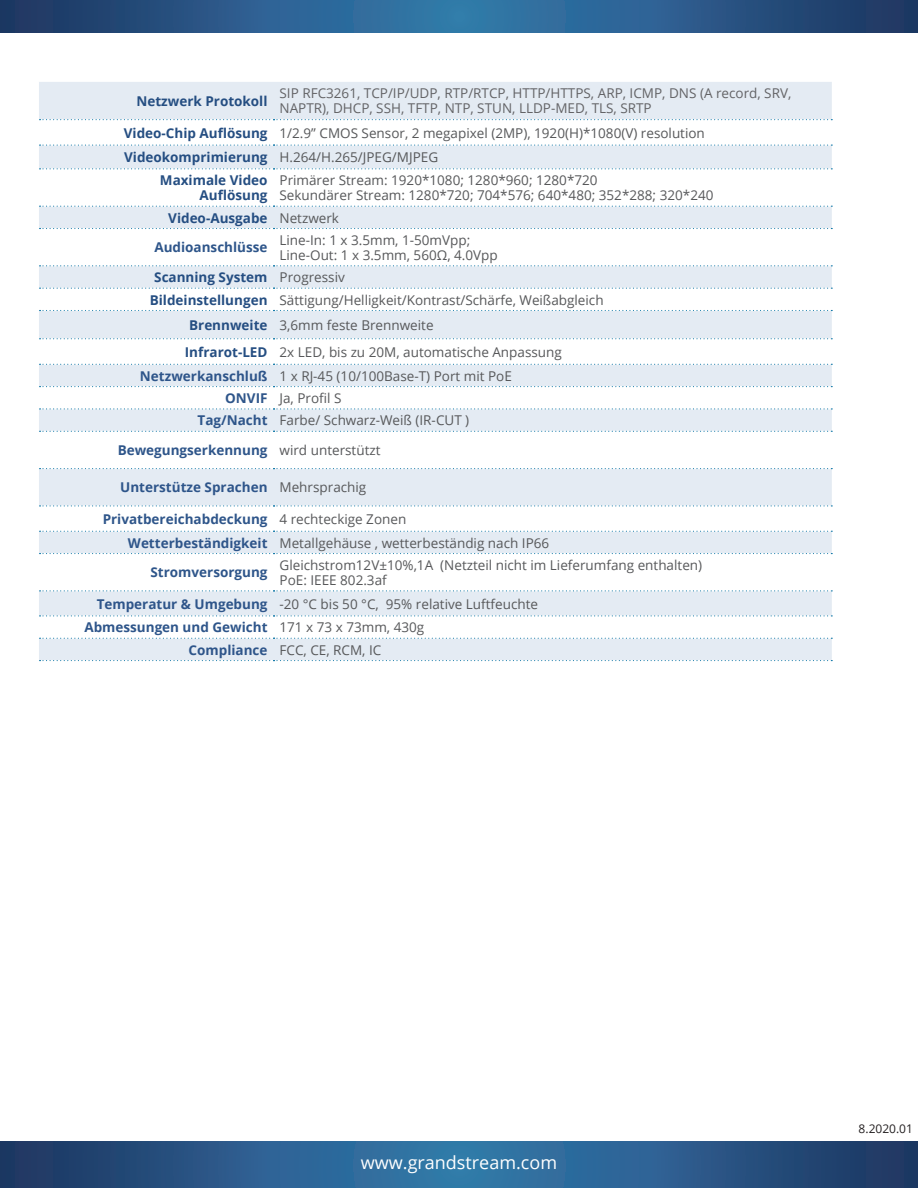
<style>
.page{position:relative;width:918px;height:1188px;background:#fff}
.page>*{position:absolute;margin:0;border:0;box-sizing:border-box;transform-origin:0 0}
.t1{font:18px "Open Sans";color:#fff}
.t2{font:13.5px "Open Sans";color:#57585a}
.t3{font:700 13.5px "Open Sans";color:#2e558a}
.t4{font:700 13.5px/15px "Open Sans";color:#254e82;text-align:right}
.t5{font:13.5px/15px "Open Sans";color:#636366}
.t6{font:12px "Open Sans";color:#231f20}
</style>
<div class="page">
<svg style="left:0;top:1142px;width:918px;height:46px;background:#295988"></svg>
<svg style="left:0;top:0;width:918px;height:32px;background:#295988"></svg>
<svg style="left:39px;top:82px;width:793px;height:579px"></svg>
<svg style="left:40px;top:119px;width:792px;height:1px"></svg>
<svg style="left:40px;top:145px;width:792px;height:1px"></svg>
<svg style="left:40px;top:168px;width:792px;height:1px"></svg>
<svg style="left:40px;top:206px;width:792px;height:1px"></svg>
<svg style="left:40px;top:228px;width:792px;height:1px"></svg>
<svg style="left:40px;top:265px;width:792px;height:1px"></svg>
<svg style="left:40px;top:288px;width:792px;height:1px"></svg>
<svg style="left:40px;top:310px;width:792px;height:1px"></svg>
<svg style="left:40px;top:338px;width:792px;height:1px"></svg>
<svg style="left:40px;top:364px;width:792px;height:1px"></svg>
<svg style="left:40px;top:386px;width:792px;height:1px"></svg>
<svg style="left:40px;top:408px;width:792px;height:2px"></svg>
<svg style="left:40px;top:431px;width:792px;height:1px"></svg>
<svg style="left:40px;top:468px;width:792px;height:1px"></svg>
<svg style="left:40px;top:505px;width:792px;height:2px"></svg>
<svg style="left:40px;top:531px;width:792px;height:1px"></svg>
<svg style="left:40px;top:553px;width:792px;height:1px"></svg>
<svg style="left:40px;top:590px;width:792px;height:1px"></svg>
<svg style="left:40px;top:615px;width:792px;height:1px"></svg>
<svg style="left:40px;top:638px;width:792px;height:1px"></svg>
<svg style="left:40px;top:660px;width:792px;height:1px"></svg>
<p class="t4" style="left:136px;top:93px;width:133px">Netzwerk Protokoll</p>
<p class="t5" style="left:280px;top:86px;width:513px">SIP RFC3261, TCP/IP/UDP, RTP/RTCP, HTTP/HTTPS, ARP, ICMP, DNS (A record, SRV,<br>NAPTR), DHCP, SSH, TFTP, NTP, STUN, LLDP-MED, TLS, SRTP</p>
<p class="t4" style="left:124px;top:125px;width:145px">Video-Chip Auflösung</p>
<p class="t2" style="left:280px;top:123px;width:427px">1/2.9” CMOS Sensor, 2 megapixel (2MP), 1920(H)*1080(V) resolution</p>
<p class="t4" style="left:124px;top:149px;width:145px">Videokomprimierung</p>
<p class="t2" style="left:280px;top:148px;width:160px">H.264/H.265/JPEG/MJPEG</p>
<p class="t4" style="left:160px;top:172px;width:109px">Maximale Video<br>Auflösung</p>
<p class="t2" style="left:280px;top:171px;width:320px">Primärer Stream: 1920*1080; 1280*960; 1280*720</p>
<p class="t2" style="left:280px;top:186px;width:435px">Sekundärer Stream: 1280*720; 704*576; 640*480; 352*288; 320*240</p>
<p class="t4" style="left:168px;top:210px;width:101px">Video-Ausgabe</p>
<p class="t2" style="left:280px;top:208px;width:61px">Netzwerk</p>
<p class="t3" style="left:154px;top:238px;width:115px">Audioanschlüsse</p>
<p class="t2" style="left:280px;top:231px;width:192px">Line-In: 1 x 3.5mm, 1-50mVpp;</p>
<p class="t2" style="left:280px;top:246px;width:220px">Line-Out: 1 x 3.5mm, 560Ω, 4.0Vpp</p>
<p class="t4" style="left:154px;top:269px;width:115px">Scanning System</p>
<p class="t2" style="left:280px;top:268px;width:67px">Progressiv</p>
<p class="t4" style="left:150px;top:292px;width:119px">Bildeinstellungen</p>
<p class="t2" style="left:280px;top:290px;width:326px">Sättigung/Helligkeit/Kontrast/Schärfe, Weißabgleich</p>
<p class="t4" style="left:189px;top:317px;width:80px">Brennweite</p>
<p class="t2" style="left:280px;top:316px;width:156px">3,6mm feste Brennweite</p>
<p class="t4" style="left:185px;top:344px;width:84px">Infrarot-LED</p>
<p class="t2" style="left:280px;top:343px;width:284px">2x LED, bis zu 20M, automatische Anpassung</p>
<p class="t3" style="left:140px;top:366px;width:129px">Netzwerkanschluß</p>
<p class="t2" style="left:280px;top:366px;width:234px">1 x RJ-45 (10/100Base-T) Port mit PoE</p>
<p class="t3" style="left:225px;top:389px;width:44px">ONVIF</p>
<p class="t2" style="left:280px;top:389px;width:64px">Ja, Profil S</p>
<p class="t3" style="left:198px;top:411px;width:71px">Tag/Nacht</p>
<p class="t2" style="left:280px;top:411px;width:191px">Farbe/ Schwarz-Weiß (IR-CUT )</p>
<p class="t3" style="left:118px;top:441px;width:151px">Bewegungserkennung</p>
<p class="t2" style="left:280px;top:441px;width:102px">wird unterstützt</p>
<p class="t3" style="left:120px;top:478px;width:149px">Unterstütze Sprachen</p>
<p class="t2" style="left:280px;top:478px;width:88px">Mehrsprachig</p>
<p class="t3" style="left:103px;top:509px;width:166px">Privatbereichabdeckung</p>
<p class="t2" style="left:280px;top:510px;width:128px">4 rechteckige Zonen</p>
<p class="t3" style="left:128px;top:533px;width:141px">Wetterbeständigkeit</p>
<p class="t2" style="left:280px;top:533px;width:271px">Metallgehäuse , wetterbeständig nach IP66</p>
<p class="t3" style="left:151px;top:563px;width:119px">Stromversorgung</p>
<p class="t2" style="left:280px;top:556px;width:424px">Gleichstrom12V±10%,1A (Netzteil nicht im Lieferumfang enthalten)</p>
<p class="t2" style="left:280px;top:571px;width:109px">PoE: IEEE 802.3af</p>
<p class="t3" style="left:97px;top:594px;width:172px">Temperatur &amp; Umgebung</p>
<p class="t2" style="left:280px;top:594px;width:260px">-20 °C bis 50 °C, 95% relative Luftfeuchte</p>
<p class="t3" style="left:84px;top:618px;width:185px">Abmessungen und Gewicht</p>
<p class="t2" style="left:280px;top:618px;width:146px">171 x 73 x 73mm, 430g</p>
<p class="t3" style="left:189px;top:640px;width:80px">Compliance</p>
<p class="t2" style="left:280px;top:640px;width:103px">FCC, CE, RCM, IC</p>
<p class="t1" style="left:361px;top:1150px;width:198px">www.grandstream.com</p>
<p class="t6" style="left:859px;top:1121px;width:56px">8.2020.01</p>
</div>
